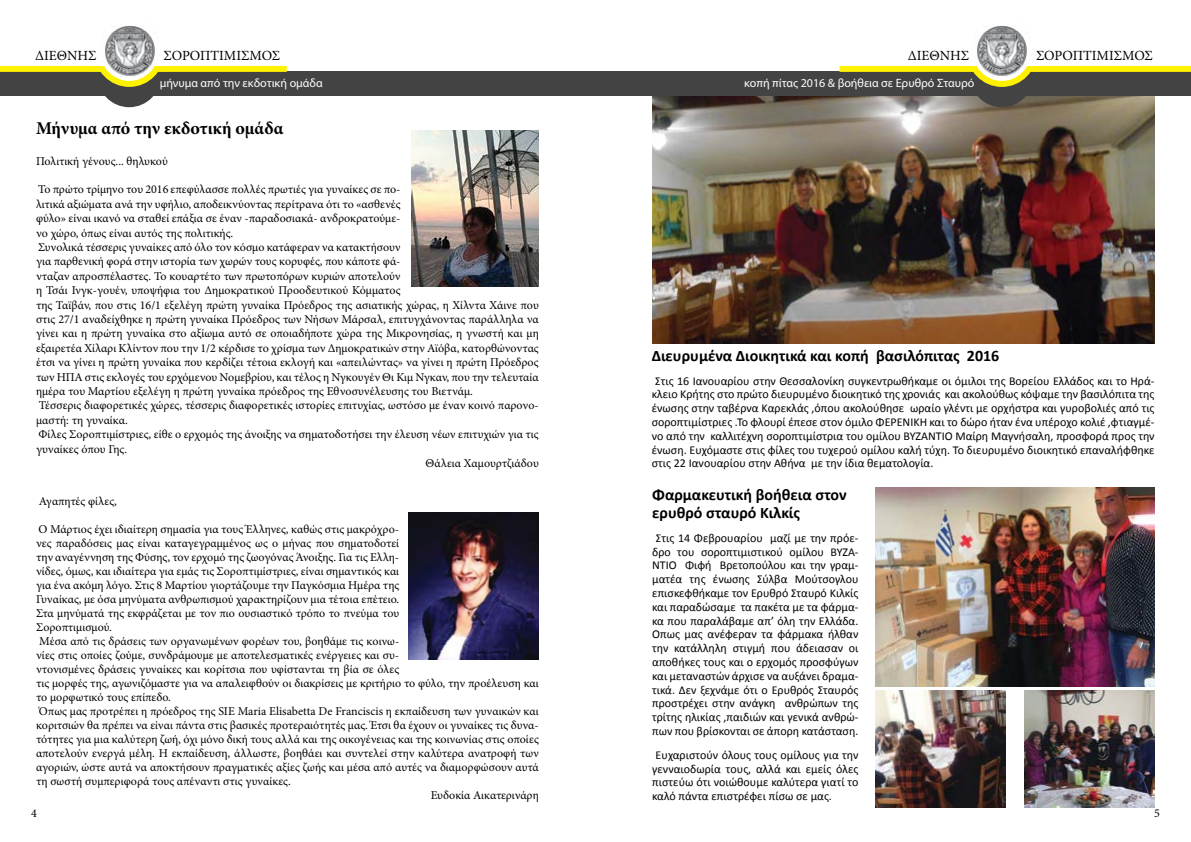
<style>
.page{position:relative;width:1191px;height:842px;background:#fff}
.page>*{position:absolute;margin:0;border:0;box-sizing:border-box;transform-origin:0 0}
.t1{font:700 18px "Minion Pro";color:#000}
.t2{font:700 16px/18.4px "Calibri";color:#000}
.t3{font:14px "Minion Pro";color:#000}
.t4{font:12px "Minion Pro";color:#000}
.t5{font:12px/13.8px "Calibri";color:#000;text-align:justify}
.t6{font:12px "Myriad Pro";color:#fff}
</style>
<div class="page">
<div style="left:0;top:72px;width:595px;height:24px;background:#434343"></div>
<div style="left:0;top:66px;width:103px;height:6px;background:#fff200"></div>
<div style="left:157px;top:66px;width:130px;height:6px;background:#fff200"></div>
<svg style="left:91px;top:65px;width:77px;height:42px"></svg>
<div style="left:93px;top:50px;width:74px;height:16px;background:#fff"></div>
<img style="left:102px;top:25px;width:56px;height:51px">
<img style="left:412px;top:131px;width:127px;height:156px">
<img style="left:409px;top:512px;width:130px;height:148px">
<img style="left:652px;top:96px;width:503px;height:247px">
<div style="left:594px;top:72px;width:597px;height:24px;background:#434343"></div>
<div style="left:839px;top:66px;width:137px;height:6px;background:#fff200"></div>
<div style="left:1027px;top:66px;width:164px;height:6px;background:#fff200"></div>
<svg style="left:963px;top:65px;width:77px;height:42px"></svg>
<div style="left:965px;top:50px;width:75px;height:16px;background:#fff"></div>
<img style="left:974px;top:25px;width:56px;height:51px">
<img style="left:1025px;top:691px;width:129px;height:117px">
<img style="left:875px;top:691px;width:130px;height:117px">
<img style="left:875px;top:488px;width:280px;height:198px">
<p class="t3" style="left:35px;top:46px;width:63px">ΔΙΕΘΝΗΣ</p>
<p class="t3" style="left:163px;top:46px;width:118px">ΣΟΡΟΠΤΙΜΙΣΜΟΣ</p>
<p class="t6" style="left:160px;top:75px;width:164px">μήνυμα από την εκδοτική ομάδα</p>
<h1 class="t1" style="left:36px;top:115px;width:249px">Μήνυμα από την εκδοτική ομάδα</h1>
<p class="t4" style="left:36px;top:153px;width:133px">Πολιτική γένους... θηλυκού</p>
<p class="t4" style="left:38px;top:182px;width:364px">Το πρώτο τρίμηνο του 2016 επεφύλασσε πολλές πρωτιές για γυναίκες σε πο-</p>
<p class="t4" style="left:36px;top:196px;width:366px">λιτικά αξιώματα ανά την υφήλιο, αποδεικνύοντας περίτρανα ότι το «ασθενές</p>
<p class="t4" style="left:36px;top:210px;width:366px">φύλο» είναι ικανό να σταθεί επάξια σε έναν -παραδοσιακά- ανδροκρατούμε-</p>
<p class="t4" style="left:36px;top:225px;width:199px">νο χώρο, όπως είναι αυτός της πολιτικής.</p>
<p class="t4" style="left:38px;top:239px;width:364px">Συνολικά τέσσερις γυναίκες από όλο τον κόσμο κατάφεραν να κατακτήσουν</p>
<p class="t4" style="left:36px;top:254px;width:366px">για παρθενική φορά στην ιστορία των χωρών τους κορυφές, που κάποτε φά-</p>
<p class="t4" style="left:36px;top:268px;width:366px">νταζαν απροσπέλαστες. Το κουαρτέτο των πρωτοπόρων κυριών αποτελούν</p>
<p class="t4" style="left:36px;top:282px;width:366px">η Τσάι Ινγκ-γουέν, υποψήφια του Δημοκρατικού Προοδευτικού Κόμματος</p>
<p class="t4" style="left:36px;top:297px;width:504px">της Ταϊβάν, που στις 16/1 εξελέγη πρώτη γυναίκα Πρόεδρος της ασιατικής χώρας, η Χίλντα Χάινε που</p>
<p class="t4" style="left:36px;top:311px;width:504px">στις 27/1 αναδείχθηκε η πρώτη γυναίκα Πρόεδρος των Νήσων Μάρσαλ, επιτυγχάνοντας παράλληλα να</p>
<p class="t4" style="left:36px;top:326px;width:504px">γίνει και η πρώτη γυναίκα στο αξίωμα αυτό σε οποιαδήποτε χώρα της Μικρονησίας, η γνωστή και μη</p>
<p class="t4" style="left:36px;top:340px;width:504px">εξαιρετέα Χίλαρι Κλίντον που την 1/2 κέρδισε το χρίσμα των Δημοκρατικών στην Αϊόβα, κατορθώνοντας</p>
<p class="t4" style="left:36px;top:354px;width:504px">έτσι να γίνει η πρώτη γυναίκα που κερδίζει τέτοια εκλογή και «απειλώντας» να γίνει η πρώτη Πρόεδρος</p>
<p class="t4" style="left:36px;top:369px;width:504px">των ΗΠΑ στις εκλογές του ερχόμενου Νομεβρίου, και τέλος η Νγκουγέν Θι Κιμ Νγκαν, που την τελευταία</p>
<p class="t4" style="left:36px;top:383px;width:438px">ημέρα του Μαρτίου εξελέγη η πρώτη γυναίκα πρόεδρος της Εθνοσυνέλευσης του Βιετνάμ.</p>
<p class="t4" style="left:39px;top:398px;width:501px">Τέσσερις διαφορετικές χώρες, τέσσερις διαφορετικές ιστορίες επιτυχίας, ωστόσο με έναν κοινό παρονο-</p>
<p class="t4" style="left:36px;top:412px;width:93px">μαστή: τη γυναίκα.</p>
<p class="t4" style="left:39px;top:426px;width:501px">Φίλες Σοροπτιμίστριες, είθε ο ερχομός της άνοιξης να σηματοδοτήσει την έλευση νέων επιτυχιών για τις</p>
<p class="t4" style="left:36px;top:441px;width:93px">γυναίκες όπου Γης.</p>
<p class="t4" style="left:425px;top:455px;width:115px">Θάλεια Χαμουρτζιάδου</p>
<p class="t4" style="left:39px;top:493px;width:80px">Αγαπητές φίλες,</p>
<p class="t4" style="left:39px;top:521px;width:362px">Ο Μάρτιος έχει ιδιαίτερη σημασία για τους Έλληνες, καθώς στις μακρόχρο-</p>
<p class="t4" style="left:36px;top:535px;width:364px">νες παραδόσεις μας είναι καταγεγραμμένος ως ο μήνας που σηματοδοτεί</p>
<p class="t4" style="left:36px;top:549px;width:364px">την αναγέννηση της Φύσης, τον ερχομό της ζωογόνας Άνοιξης. Για τις Ελλη-</p>
<p class="t4" style="left:36px;top:563px;width:365px">νίδες, όμως, και ιδιαίτερα για εμάς τις Σοροπτιμίστριες, είναι σημαντικός και</p>
<p class="t4" style="left:36px;top:577px;width:365px">για ένα ακόμη λόγο. Στις 8 Μαρτίου γιορτάζουμε την Παγκόσμια Ημέρα της</p>
<p class="t4" style="left:36px;top:591px;width:365px">Γυναίκας, με όσα μηνύματα ανθρωπισμού χαρακτηρίζουν μια τέτοια επέτειο.</p>
<p class="t4" style="left:36px;top:605px;width:365px">Στα μηνύματά της εκφράζεται με τον πιο ουσιαστικό τρόπο το πνεύμα του</p>
<p class="t4" style="left:36px;top:619px;width:77px">Σοροπτιμισμού.</p>
<p class="t4" style="left:39px;top:633px;width:361px">Μέσα από τις δράσεις των οργανωμένων φορέων του, βοηθάμε τις κοινω-</p>
<p class="t4" style="left:36px;top:647px;width:364px">νίες στις οποίες ζούμε, συνδράμουμε με αποτελεσματικές ενέργειες και συ-</p>
<p class="t4" style="left:36px;top:661px;width:364px">ντονισμένες δράσεις γυναίκες και κορίτσια που υφίστανται τη βία σε όλες</p>
<p class="t4" style="left:36px;top:675px;width:504px">τις μορφές της, αγωνιζόμαστε για να απαλειφθούν οι διακρίσεις με κριτήριο το φύλο, την προέλευση και</p>
<p class="t4" style="left:36px;top:689px;width:136px">το μορφωτικό τους επίπεδο.</p>
<p class="t4" style="left:39px;top:703px;width:501px">Όπως μας προτρέπει η πρόεδρος της SIE Maria Elisabetta De Franciscis η εκπαίδευση των γυναικών και</p>
<p class="t4" style="left:36px;top:717px;width:504px">κοριτσιών θα πρέπει να είναι πάντα στις βασικές προτεραιότητές μας. Έτσι θα έχουν οι γυναίκες τις δυνα-</p>
<p class="t4" style="left:36px;top:731px;width:504px">τότητες για μια καλύτερη ζωή, όχι μόνο δική τους αλλά και της οικογένειας και της κοινωνίας στις οποίες</p>
<p class="t4" style="left:36px;top:745px;width:504px">αποτελούν ενεργά μέλη. Η εκπαίδευση, άλλωστε, βοηθάει και συντελεί στην καλύτερα ανατροφή των</p>
<p class="t4" style="left:36px;top:759px;width:504px">αγοριών, ώστε αυτά να αποκτήσουν πραγματικές αξίες ζωής και μέσα από αυτές να διαμορφώσουν αυτά</p>
<p class="t4" style="left:36px;top:773px;width:256px">τη σωστή συμπεριφορά τους απέναντι στις γυναίκες.</p>
<p class="t4" style="left:431px;top:787px;width:110px">Ευδοκία Αικατερινάρη</p>
<p class="t3" style="left:907px;top:46px;width:63px">ΔΙΕΘΝΗΣ</p>
<p class="t3" style="left:1036px;top:46px;width:118px">ΣΟΡΟΠΤΙΜΙΣΜΟΣ</p>
<p class="t6" style="left:744px;top:75px;width:232px">κοπή πίτας 2016 &amp; βοήθεια σε Ερυθρό Σταυρό</p>
<h2 class="t2" style="left:652px;top:346px;width:349px">Διευρυμένα Διοικητικά και κοπή βασιλόπιτας 2016</h2>
<p class="t5" style="left:652px;top:373px;width:504px">Στις 16 Ιανουαρίου στην Θεσσαλονίκη συγκεντρωθήκαμε οι όμιλοι της Βορείου Ελλάδος και το Ηρά&shy;κλειο Κρήτης στο πρώτο διευρυμένο διοικητικό της χρονιάς και ακολούθως κόψαμε την βασιλόπιτα της ένωσης στην ταβέρνα Καρεκλάς ,όπου ακολούθησε ωραίο γλέντι με ορχήστρα και γυροβολιές από τις σοροπτιμίστριες .Το φλουρί έπεσε στον όμιλο ΦΕΡΕΝΙΚΗ και το δώρο ήταν ένα υπέροχο κολιέ ,φτιαγμέ&shy;νο από την καλλιτέχνη σοροπτιμίστρια του ομίλου ΒΥΖΑΝΤΙΟ Μαίρη Μαγνήσαλη, προσφορά προς την ένωση. Ευχόμαστε στις φίλες του τυχερού ομίλου καλή τύχη. Το διευρυμένο διοικητικό επαναλήφθηκε στις 22 Ιανουαρίου στην Αθήνα με την ίδια θεματολογία.</p>
<h2 class="t2" style="left:652px;top:484px;width:196px">Φαρμακευτική βοήθεια στον ερυθρό σταυρό Κιλκίς</h2>
<p class="t5" style="left:652px;top:530px;width:208px;text-align:center">Στις 14 Φεβρουαρίου μαζί με την πρόε&shy;δρο του σοροπτιμιστικού ομίλου ΒΥΖΑ-ΝΤΙΟ Φιφή Βρετοπούλου και την γραμ&shy;ματέα της ένωσης Σύλβα Μούτσογλου επισκεφθήκαμε τον Ερυθρό Σταυρό Κιλκίς και παραδώσαμε τα πακέτα με τα φάρμα&shy;κα που παραλάβαμε απ’ όλη την Ελλάδα.<br>Όπως μας ανέφεραν τα φάρμακα ήλθαν την κατάλληλη στιγμή που άδειασαν οι αποθήκες τους και ο ερχομός προσφύγων και μεταναστών άρχισε να αυξάνει δραμα&shy;τικά. Δεν ξεχνάμε ότι ο Ερυθρός Σταυρός προστρέχει στην ανάγκη ανθρώπων της τρίτης ηλικίας ,παιδιών και γενικά ανθρώ&shy;πων που βρίσκονται σε άπορη κατάσταση.</p>
<p class="t5" style="left:652px;top:747px;width:208px">Ευχαριστούν όλους τους ομίλους για την γενναιοδωρία τους, αλλά και εμείς όλες πιστεύω ότι νοιώθουμε καλύτερα γιατί το καλό πάντα επιστρέφει πίσω σε μας.</p>
<p class="t4" style="left:31px;top:805px;width:7px">4</p>
<p class="t4" style="left:1154px;top:805px;width:7px">5</p>
</div>
